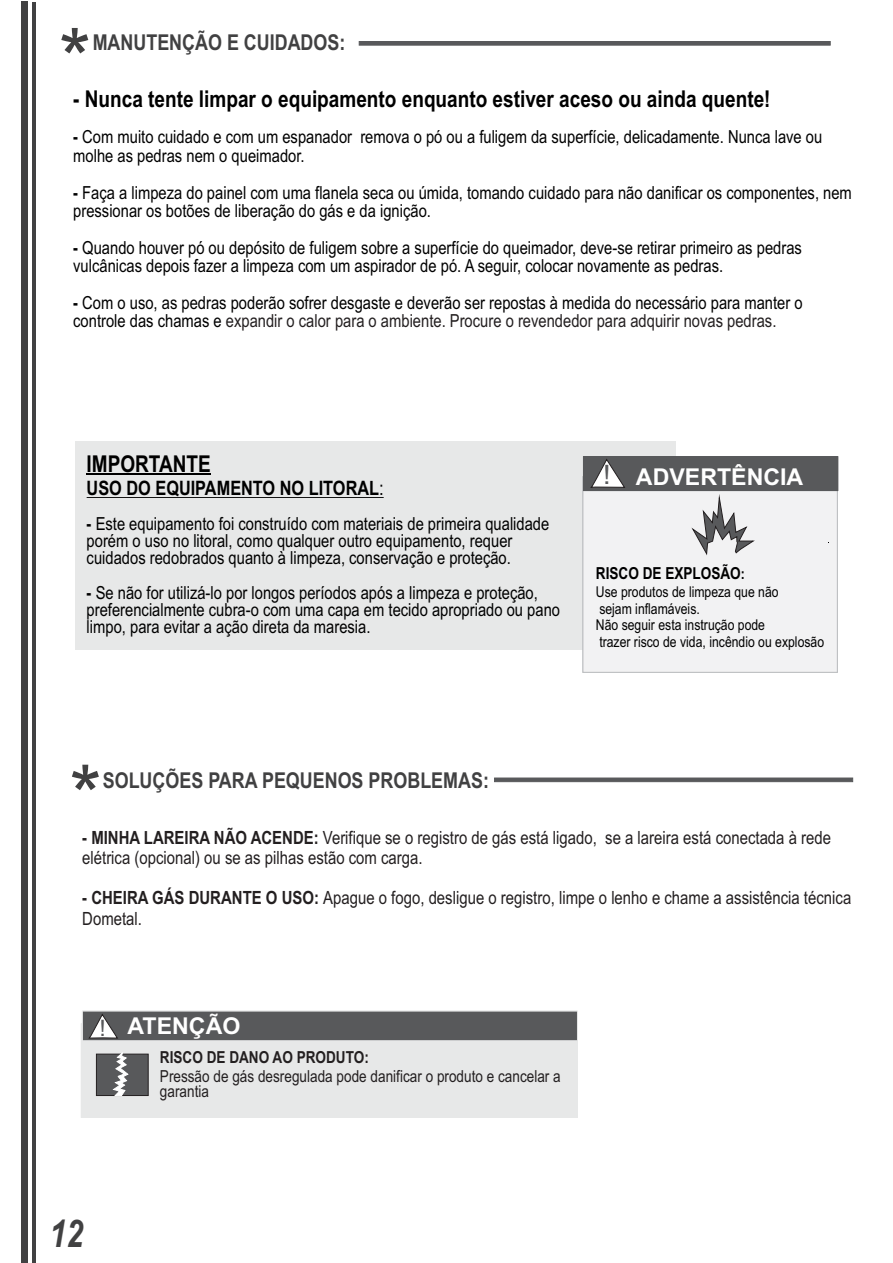
<style>
.page{position:relative;width:893px;height:1263px;background:#fff}
.page>*{position:absolute;margin:0;border:0;box-sizing:border-box;transform-origin:0 0}
.t1{font:italic 700 38.25px "Arial Narrow";color:#414142}
.t2{font:700 23.25px "Arial Narrow";color:#000}
.t3{font:700 23.25px "Arial";color:#fff}
.t4{font:22.65px "Arial";color:#58595b}
.t5{font:700 21.9px "Arial Narrow";color:#414142}
.t6{font:700 19.8px "Arial Narrow";color:#000}
.t7{font:18.15px/20.2px "Arial Narrow";color:#231f20}
.t8{font:18px/18.5px "Arial Narrow";color:#000}
.t9{font:16.5px/14.9px "Arial Narrow";color:#231f20}
.t10{font:700 16.5px "Arial Narrow";color:#231f20}
.t11{font:700 16.5px "Arial Narrow";color:#000}
.t12{font:14.85px/17px "Arial Narrow";color:#000}
.s1{font-weight:700}
.s2{color:#231f20}
.s3{font-weight:400}
.s4{font-weight:400;font-size:26.7px;color:#58595b}
.s5{font-size:14.85px}
</style>
<div class="page">
<svg style="left:494px;top:778px;width:359px;height:4px"></svg>
<svg style="left:72px;top:765px;width:27px;height:25px"></svg>
<svg style="left:61px;top:28px;width:27px;height:25px"></svg>
<div style="left:76px;top:441px;width:600px;height:209px;background:#e7e8e8"></div>
<hr style="left:87px;top:474px;width:124px;height:1px;background:#000">
<hr style="left:87px;top:497px;width:292px;height:1px;background:#000">
<hr style="left:359px;top:41px;width:471px;height:4px;background:#58595b">
<div style="left:81px;top:1023px;width:497px;height:95px;background:#e7e8e8"></div>
<div style="left:82px;top:1011px;width:496px;height:30px;background:#58595b;border:1px solid #e7e8e8"></div>
<svg style="left:89px;top:1014px;width:29px;height:25px"></svg>
<svg style="left:96px;top:1048px;width:53px;height:48px;background:#77787a"></svg>
<div style="left:583px;top:491px;width:255px;height:182px;background:#f2f2f3"></div>
<div style="left:583px;top:456px;width:255px;height:35px;background:#58595b"></div>
<svg style="left:591px;top:460px;width:34px;height:28px"></svg>
<svg style="left:692px;top:495px;width:62px;height:66px"></svg>
<div style="left:21px;top:2px;width:7px;height:1261px;background:#414142"></div>
<hr style="left:33px;top:2px;width:3px;height:1261px;background:#414142">
<p class="t5" style="left:93px;top:34px;width:254px">MANUTENÇÃO E CUIDADOS:</p>
<p class="t2" style="left:73px;top:90px;width:699px">- Nunca tente limpar o equipamento enquanto estiver aceso ou ainda quente!</p>
<p class="t8" style="left:73px;top:130px;width:751px"><span class="s1">-</span> Com muito cuidado e com um espanador remova o pó ou a fuligem da superfície, delicadamente. Nunca lave ou molhe as pedras nem o queimador.</p>
<p class="t8" style="left:73px;top:185px;width:780px"><span class="s1">-</span> Faça a limpeza do painel com uma flanela seca ou úmida, tomando cuidado para não danificar os componentes, nem pressionar os botões de liberação do gás e da ignição.</p>
<p class="t8" style="left:73px;top:240px;width:730px"><span class="s1">-</span> Quando houver pó ou depósito de fuligem sobre a superfície do queimador, deve-se retirar primeiro as pedras vulcânicas depois fazer a limpeza com um aspirador de pó. A seguir, colocar novamente as pedras.</p>
<p class="t8" style="left:73px;top:295px;width:731px"><span class="s1">-</span> Com o uso, as pedras poderão sofrer desgaste e deverão ser repostas à medida do necessário para manter o controle das chamas e <span class="s2">expandir o calor para o ambiente. Procure o revendedor para adquirir novas pedras.</span></p>
<p class="t2" style="left:87px;top:455px;width:126px">IMPORTANTE</p>
<p class="t6" style="left:87px;top:481px;width:298px">USO DO EQUIPAMENTO NO LITORAL<span class="s3">:</span></p>
<p class="t8" style="left:87px;top:517px;width:464px;line-height:17.1px"><span class="s1">-</span> Este equipamento foi construído com materiais de primeira qualidade porém o uso no litoral, como qualquer outro equipamento, requer cuidados redobrados quanto à limpeza, conservação e proteção.</p>
<p class="t8" style="left:87px;top:585px;width:475px;line-height:17.1px"><span class="s1">-</span> Se não for utilizá-lo por longos períodos após a limpeza e proteção, preferencialmente cubra-o com uma capa em tecido apropriado ou pano limpo, para evitar a ação direta da maresia.</p>
<p class="t3" style="left:603px;top:468px;width:202px"><span class="s4">!</span> ADVERTÊNCIA</p>
<p class="t11" style="left:596px;top:567px;width:150px">RISCO DE EXPLOSÃO<span class="s5">:</span></p>
<p class="t12" style="left:596px;top:584px;width:230px">Use produtos de limpeza que não<br>sejam inflamáveis.<br>Não seguir esta instrução pode<br>trazer risco de vida, incêndio ou explosão</p>
<p class="t12" style="left:621px;top:584px;width:10px">P</p>
<p class="t5" style="left:103px;top:772px;width:388px">SOLUÇÕES PARA PEQUENOS PROBLEMAS:</p>
<p class="t7" style="left:82px;top:829px;width:750px"><span class="s1">- MINHA LAREIRA NÃO ACENDE:</span> Verifique se o registro de gás está ligado, se a lareira está conectada à rede elétrica (opcional) ou se as pilhas estão com carga.</p>
<p class="t7" style="left:82px;top:889px;width:771px"><span class="s1">- CHEIRA GÁS DURANTE O USO:</span> Apague o fogo, desligue o registro, limpe o lenho e chame a assistência técnica<br>Dometal.</p>
<p class="t4" style="left:99px;top:1019px;width:8px">!</p>
<p class="t3" style="left:128px;top:1017px;width:114px">ATENÇÃO</p>
<p class="t10" style="left:160px;top:1051px;width:210px">RISCO DE DANO AO PRODUTO:</p>
<p class="t9" style="left:160px;top:1070px;width:402px">Pressão de gás desregulada pode danificar o produto e cancelar a garantia</p>
<p class="t9" style="left:160px;top:1089px;width:51px">garantia</p>
<h1 class="t1" style="left:49px;top:1219px;width:35px">12</h1>
</div>
